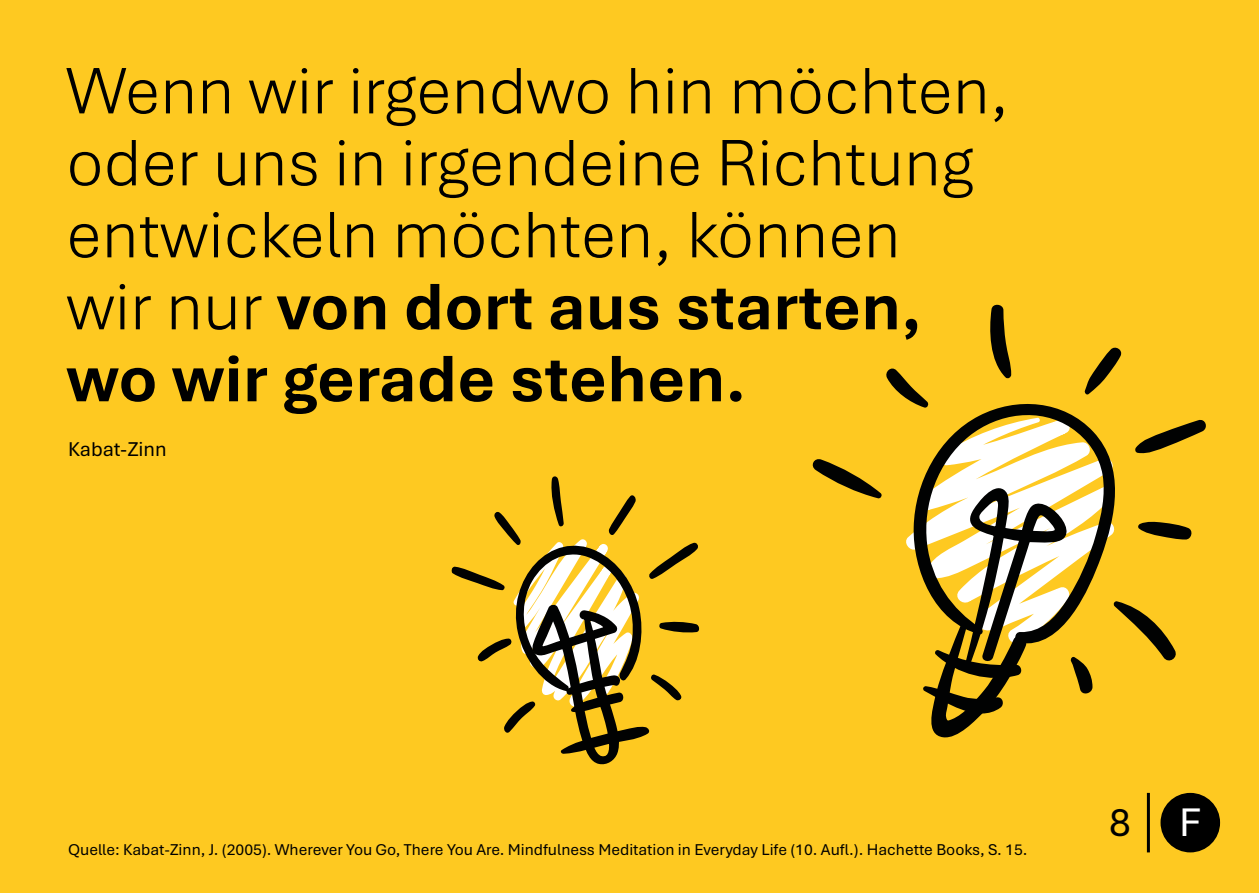
<style>
.page{position:relative;width:1259px;height:893px;background:#fec921}
.page>*{position:absolute;margin:0;border:0;box-sizing:border-box;transform-origin:0 0}
.t1{font:300 69px/72px "Aptos";color:#000}
.t2{font:42px "Aptos";color:#000}
.t3{font:21px "Aptos";color:#000}
.t4{font:16.5px "Aptos";color:#000}
.s1{font-weight:700}
.s2{color:#fff}
</style>
<div class="page">
<hr style="left:1147px;top:793px;width:3px;height:59px;background:#000">
<div style="left:1160px;top:793px;width:60px;height:59px;background:#000;border-radius:50%"></div>
<svg style="left:912px;top:404px;width:203px;height:176px"></svg>
<svg style="left:812px;top:459px;width:70px;height:40px"></svg>
<svg style="left:886px;top:368px;width:43px;height:41px"></svg>
<svg style="left:990px;top:305px;width:21px;height:74px"></svg>
<svg style="left:1084px;top:347px;width:38px;height:48px"></svg>
<svg style="left:1135px;top:419px;width:71px;height:35px"></svg>
<svg style="left:1138px;top:521px;width:54px;height:19px"></svg>
<svg style="left:1113px;top:601px;width:63px;height:60px"></svg>
<svg style="left:922px;top:483px;width:170px;height:254px"></svg>
<svg style="left:451px;top:476px;width:249px;height:289px"></svg>
<p class="t1" style="left:66px;top:52px;width:944px">Wenn wir irgendwo hin möchten, oder uns in irgendeine Richtung entwickeln möchten, können<br>wir nur <span class="s1">von dort aus starten, wo wir gerade stehen.</span></p>
<p class="t3" style="left:68px;top:434px;width:100px">Kabat-Zinn</p>
<p class="t4" style="left:68px;top:838px;width:961px">Quelle: Kabat-Zinn, J. (2005). Wherever You Go, There You Are. Mindfulness Meditation in Everyday Life (10. Aufl.). Hachette Books, S. 15.</p>
<p class="t2" style="left:1109px;top:794px;width:94px">8 <span class="s2">F</span></p>
</div>
